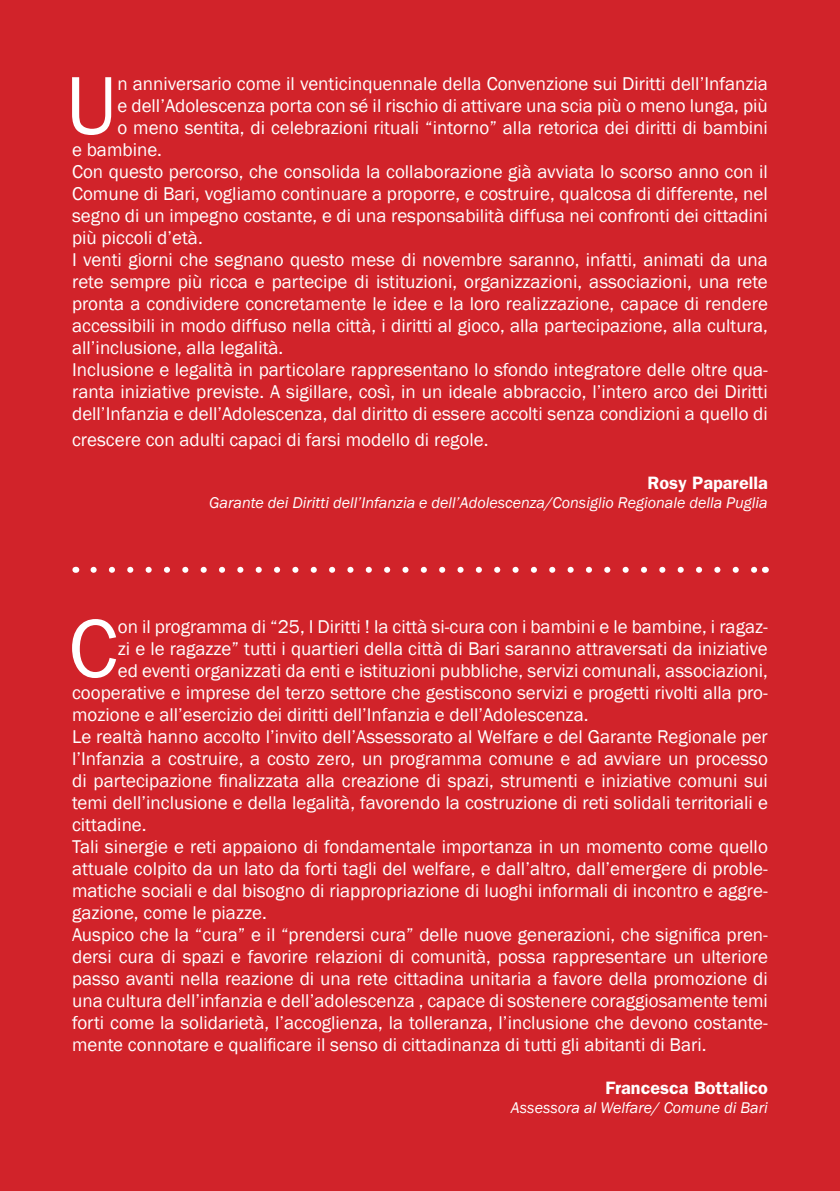
<style>
.page{position:relative;width:840px;height:1191px;background:#fff}
.page>*{position:absolute;margin:0;border:0;box-sizing:border-box;transform-origin:0 0}
.t1{font:85px "Franklin Gothic";color:#fff}
.t2{font:19px "Franklin Gothic";color:#fff}
.t3{font:600 18px "Franklin Gothic";color:#fff}
.t4{font:italic 16px "Franklin Gothic";color:#fff}
</style>
<div class="page">
<div style="left:0;top:0;width:839px;height:1191px;background:#d1232a"></div>
<svg style="left:93px;top:567px;width:662px;height:6px"></svg>
<h1 class="t1" style="left:66px;top:53px;width:53px">U</h1>
<p class="t2" style="left:117px;top:72px;width:651px">n anniversario come il venticinquennale della Convenzione sui Diritti dell’Infanzia</p>
<p class="t2" style="left:117px;top:94px;width:651px">e dell’Adolescenza porta con sé il rischio di attivare una scia più o meno lunga, più</p>
<p class="t2" style="left:117px;top:116px;width:651px">o meno sentita, di celebrazioni rituali “intorno” alla retorica dei diritti di bambini</p>
<p class="t2" style="left:72px;top:138px;width:91px">e bambine.</p>
<p class="t2" style="left:72px;top:160px;width:697px">Con questo percorso, che consolida la collaborazione già avviata lo scorso anno con il</p>
<p class="t2" style="left:72px;top:182px;width:697px">Comune di Bari, vogliamo continuare a proporre, e costruire, qualcosa di differente, nel</p>
<p class="t2" style="left:72px;top:204px;width:697px">segno di un impegno costante, e di una responsabilità diffusa nei confronti dei cittadini</p>
<p class="t2" style="left:72px;top:226px;width:132px">più piccoli d’età.</p>
<p class="t2" style="left:72px;top:248px;width:697px">I venti giorni che segnano questo mese di novembre saranno, infatti, animati da una</p>
<p class="t2" style="left:72px;top:270px;width:697px">rete sempre più ricca e partecipe di istituzioni, organizzazioni, associazioni, una rete</p>
<p class="t2" style="left:72px;top:292px;width:697px">pronta a condividere concretamente le idee e la loro realizzazione, capace di rendere</p>
<p class="t2" style="left:72px;top:314px;width:697px">accessibili in modo diffuso nella città, i diritti al gioco, alla partecipazione, alla cultura,</p>
<p class="t2" style="left:72px;top:336px;width:213px">all’inclusione, alla legalità.</p>
<p class="t2" style="left:72px;top:358px;width:697px">Inclusione e legalità in particolare rappresentano lo sfondo integratore delle oltre qua-</p>
<p class="t2" style="left:72px;top:380px;width:697px">ranta iniziative previste. A sigillare, così, in un ideale abbraccio, l’intero arco dei Diritti</p>
<p class="t2" style="left:72px;top:402px;width:697px">dell’Infanzia e dell’Adolescenza, dal diritto di essere accolti senza condizioni a quello di</p>
<p class="t2" style="left:72px;top:428px;width:417px">crescere con adulti capaci di farsi modello di regole.</p>
<p class="t3" style="left:647px;top:472px;width:122px">Rosy Paparella</p>
<p class="t4" style="left:209px;top:493px;width:560px">Garante dei Diritti dell’Infanzia e dell’Adolescenza/Consiglio Regionale della Puglia</p>
<h1 class="t1" style="left:68px;top:596px;width:51px">C</h1>
<p class="t2" style="left:118px;top:615px;width:651px">on il programma di “25, I Diritti ! la città si-cura con i bambini e le bambine, i ragaz-</p>
<p class="t2" style="left:118px;top:637px;width:651px">zi e le ragazze” tutti i quartieri della città di Bari saranno attraversati da iniziative</p>
<p class="t2" style="left:118px;top:659px;width:651px">ed eventi organizzati da enti e istituzioni pubbliche, servizi comunali, associazioni,</p>
<p class="t2" style="left:72px;top:681px;width:697px">cooperative e imprese del terzo settore che gestiscono servizi e progetti rivolti alla pro-</p>
<p class="t2" style="left:72px;top:703px;width:517px">mozione e all’esercizio dei diritti dell’Infanzia e dell’Adolescenza.</p>
<p class="t2" style="left:72px;top:725px;width:697px">Le realtà hanno accolto l’invito dell’Assessorato al Welfare e del Garante Regionale per</p>
<p class="t2" style="left:72px;top:747px;width:697px">l’Infanzia a costruire, a costo zero, un programma comune e ad avviare un processo</p>
<p class="t2" style="left:72px;top:769px;width:697px">di partecipazione finalizzata alla creazione di spazi, strumenti e iniziative comuni sui</p>
<p class="t2" style="left:72px;top:791px;width:697px">temi dell’inclusione e della legalità, favorendo la costruzione di reti solidali territoriali e</p>
<p class="t2" style="left:72px;top:813px;width:76px">cittadine.</p>
<p class="t2" style="left:72px;top:835px;width:697px">Tali sinergie e reti appaiono di fondamentale importanza in un momento come quello</p>
<p class="t2" style="left:72px;top:857px;width:697px">attuale colpito da un lato da forti tagli del welfare, e dall’altro, dall’emergere di proble-</p>
<p class="t2" style="left:72px;top:879px;width:697px">matiche sociali e dal bisogno di riappropriazione di luoghi informali di incontro e aggre-</p>
<p class="t2" style="left:72px;top:901px;width:196px">gazione, come le piazze.</p>
<p class="t2" style="left:72px;top:923px;width:697px">Auspico che la “cura” e il “prendersi cura” delle nuove generazioni, che significa pren-</p>
<p class="t2" style="left:72px;top:945px;width:697px">dersi cura di spazi e favorire relazioni di comunità, possa rappresentare un ulteriore</p>
<p class="t2" style="left:72px;top:967px;width:697px">passo avanti nella reazione di una rete cittadina unitaria a favore della promozione di</p>
<p class="t2" style="left:72px;top:989px;width:697px">una cultura dell’infanzia e dell’adolescenza , capace di sostenere coraggiosamente temi</p>
<p class="t2" style="left:72px;top:1011px;width:697px">forti come la solidarietà, l’accoglienza, la tolleranza, l’inclusione che devono costante-</p>
<p class="t2" style="left:72px;top:1033px;width:635px">mente connotare e qualificare il senso di cittadinanza di tutti gli abitanti di Bari.</p>
<p class="t3" style="left:605px;top:1077px;width:164px">Francesca Bottalico</p>
<p class="t4" style="left:510px;top:1098px;width:258px">Assessora al Welfare/ Comune di Bari</p>
</div>
